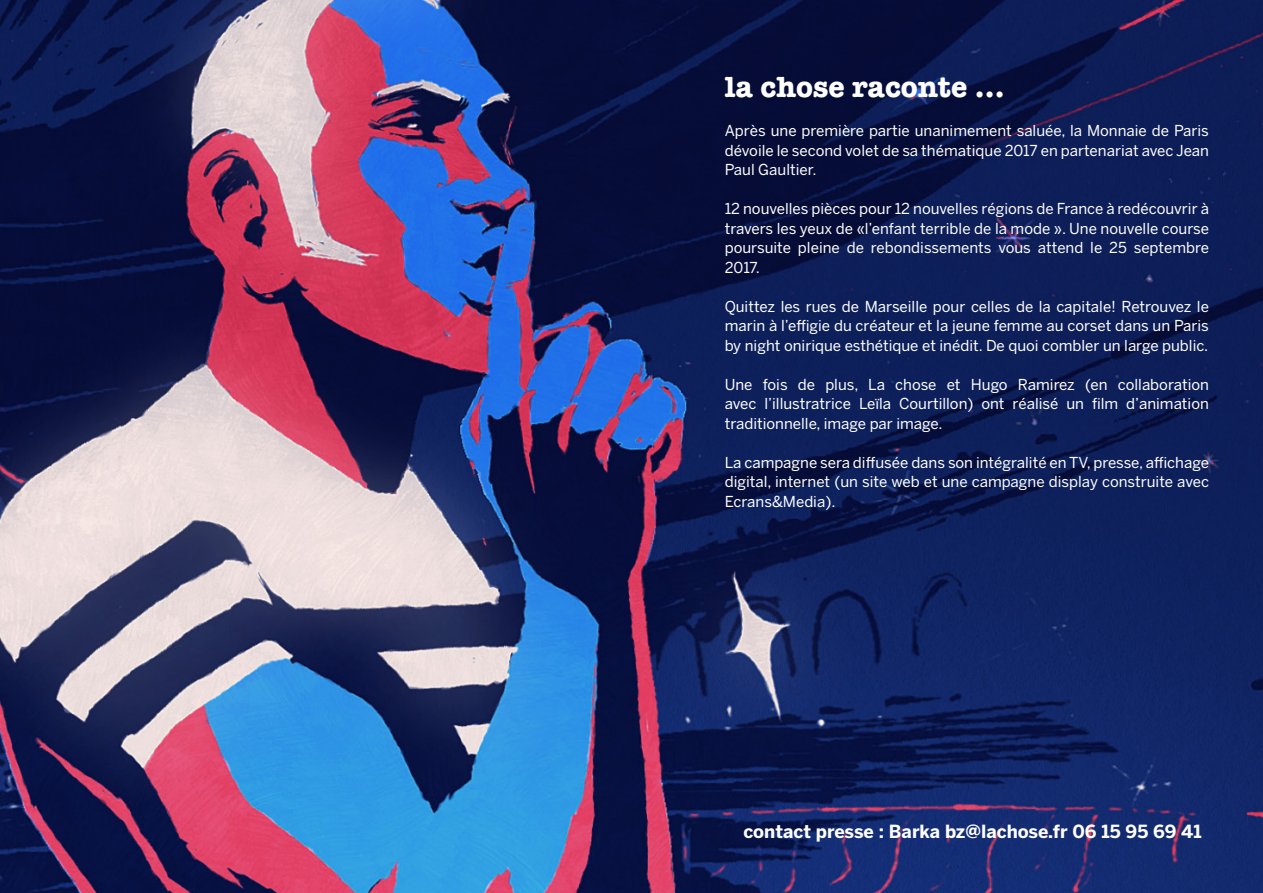
<style>
.page{position:relative;width:1263px;height:893px;background:#fff}
.page>*{position:absolute;margin:0;border:0;box-sizing:border-box;transform-origin:0 0}
.t1{font:700 30px "American Typewriter";color:#fff}
.t2{font:700 18px "Benton Sans";color:#fff}
.t3{font:15px/19.5px "Benton Sans";color:#fff;text-align:justify}
</style>
<div class="page">
<img style="left:0;top:0;width:1263px;height:893px">
<h1 class="t1" style="left:725px;top:61px;width:281px">la chose raconte ...</h1>
<p class="t3" style="left:725px;top:121px;width:486px">Après une première partie unanimement saluée, la Monnaie de Paris dévoile le second volet de sa thématique 2017 en partenariat avec Jean Paul Gaultier.</p>
<p class="t3" style="left:725px;top:199px;width:486px">12 nouvelles pièces pour 12 nouvelles régions de France à redécouvrir à travers les yeux de «l’enfant terrible de la mode ». Une nouvelle course poursuite pleine de rebondissements vous attend le 25 septembre 2017.</p>
<p class="t3" style="left:725px;top:296px;width:486px">Quittez les rues de Marseille pour celles de la capitale! Retrouvez le marin à l’effigie du créateur et la jeune femme au corset dans un Paris by night onirique esthétique et inédit. De quoi combler un large public.</p>
<p class="t3" style="left:725px;top:374px;width:486px">Une fois de plus, La chose et Hugo Ramirez (en collaboration avec l’illustratrice Leïla Courtillon) ont réalisé un film d’animation traditionnelle, image par image.</p>
<p class="t3" style="left:725px;top:452px;width:486px">La campagne sera diffusée dans son intégralité en TV, presse, affichage digital, internet (un site web et une campagne display construite avec Ecrans&amp;Media).</p>
<p class="t2" style="left:743px;top:821px;width:460px">contact presse : Barka bz@lachose.fr 06 15 95 69 41</p>
</div>
